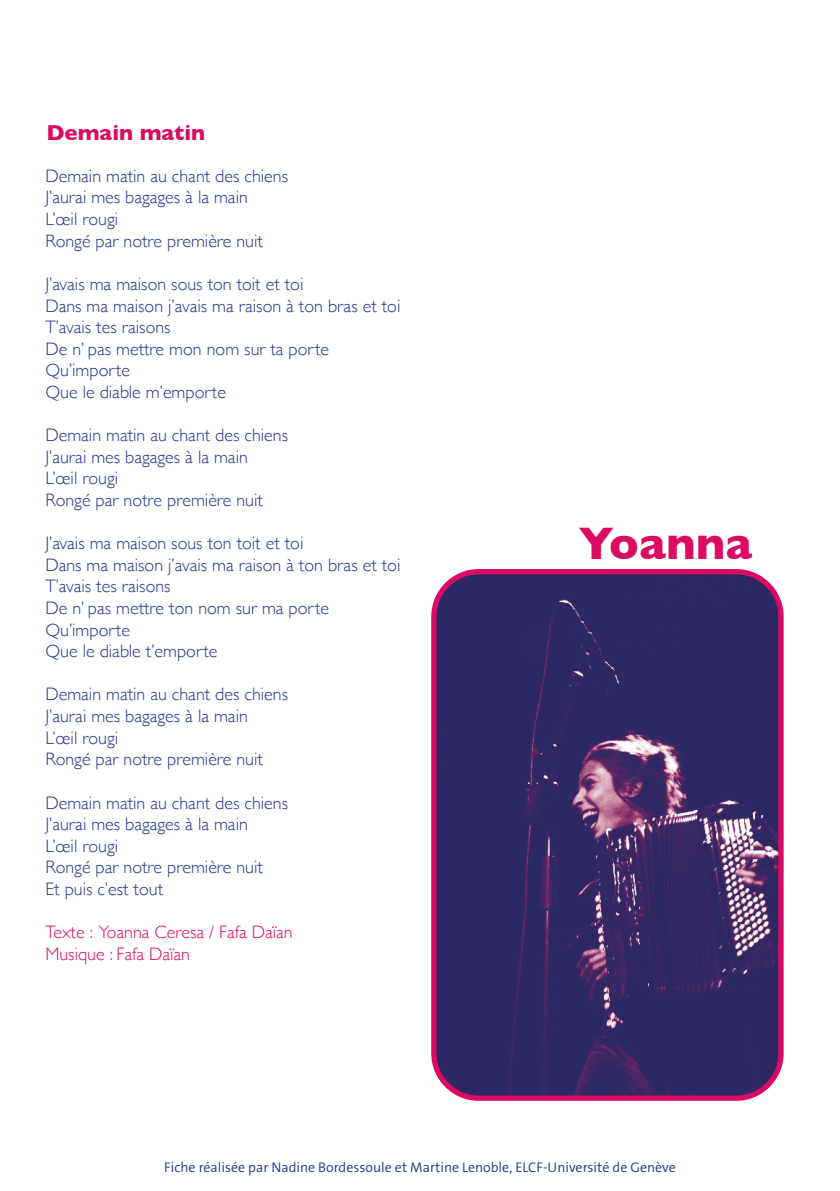
<style>
.page{position:relative;width:840px;height:1191px;background:#fff}
.page>*{position:absolute;margin:0;border:0;box-sizing:border-box;transform-origin:0 0}
.t1{font:700 46.4px "Gill Sans";color:#db0a62}
.t2{font:700 22px "Gill Sans";color:#db0a62}
.t3{font:300 18px "Gill Sans";color:#24318b}
.t4{font:300 18px "Gill Sans";color:#db0a62}
.t5{font:300 14px "The Sans Os F";color:#24318b}
</style>
<div class="page">
<img style="left:437px;top:575px;width:343px;height:523px">
<div style="left:431px;top:569px;width:352px;height:531px;border:5px solid #db0a62;border-radius:45px"></div>
<p class="t2" style="left:46px;top:115px;width:160px">Demain matin</p>
<p class="t3" style="left:45px;top:162px;width:244px">Demain matin au chant des chiens</p>
<p class="t3" style="left:45px;top:183px;width:204px">J’aurai mes bagages à la main</p>
<p class="t3" style="left:45px;top:205px;width:74px">L’œil rougi</p>
<p class="t3" style="left:45px;top:227px;width:219px">Rongé par notre première nuit</p>
<p class="t3" style="left:45px;top:270px;width:259px">J’avais ma maison sous ton toit et toi</p>
<p class="t3" style="left:45px;top:291px;width:356px">Dans ma maison j’avais ma raison à ton bras et toi</p>
<p class="t3" style="left:45px;top:313px;width:127px">T’avais tes raisons</p>
<p class="t3" style="left:45px;top:335px;width:285px">De n’ pas mettre mon nom sur ta porte</p>
<p class="t3" style="left:45px;top:356px;width:86px">Qu’importe</p>
<p class="t3" style="left:45px;top:378px;width:182px">Que le diable m’emporte</p>
<p class="t3" style="left:45px;top:421px;width:244px">Demain matin au chant des chiens</p>
<p class="t3" style="left:45px;top:443px;width:204px">J’aurai mes bagages à la main</p>
<p class="t3" style="left:45px;top:464px;width:74px">L’œil rougi</p>
<p class="t3" style="left:45px;top:486px;width:219px">Rongé par notre première nuit</p>
<p class="t3" style="left:45px;top:529px;width:259px">J’avais ma maison sous ton toit et toi</p>
<p class="t3" style="left:45px;top:551px;width:356px">Dans ma maison j’avais ma raison à ton bras et toi</p>
<p class="t3" style="left:45px;top:572px;width:127px">T’avais tes raisons</p>
<p class="t3" style="left:45px;top:594px;width:285px">De n’ pas mettre ton nom sur ma porte</p>
<p class="t3" style="left:45px;top:615px;width:86px">Qu’importe</p>
<p class="t3" style="left:45px;top:637px;width:173px">Que le diable t’emporte</p>
<p class="t3" style="left:45px;top:680px;width:244px">Demain matin au chant des chiens</p>
<p class="t3" style="left:45px;top:702px;width:204px">J’aurai mes bagages à la main</p>
<p class="t3" style="left:45px;top:723px;width:74px">L’œil rougi</p>
<p class="t3" style="left:45px;top:745px;width:219px">Rongé par notre première nuit</p>
<p class="t3" style="left:45px;top:788px;width:244px">Demain matin au chant des chiens</p>
<p class="t3" style="left:45px;top:810px;width:204px">J’aurai mes bagages à la main</p>
<p class="t3" style="left:45px;top:831px;width:74px">L’œil rougi</p>
<p class="t3" style="left:45px;top:853px;width:219px">Rongé par notre première nuit</p>
<p class="t3" style="left:45px;top:875px;width:119px">Et puis c’est tout</p>
<p class="t4" style="left:45px;top:918px;width:249px">Texte : Yoanna Ceresa / Fafa Daïan</p>
<p class="t4" style="left:45px;top:939px;width:146px">Musique : Fafa Daïan</p>
<p class="t1" style="left:578px;top:507px;width:174px">Yoanna</p>
<p class="t5" style="left:164px;top:1157px;width:512px">Fiche réalisée par Nadine Bordessoule et Martine Lenoble, ELCF-Université de Genève</p>
</div>
